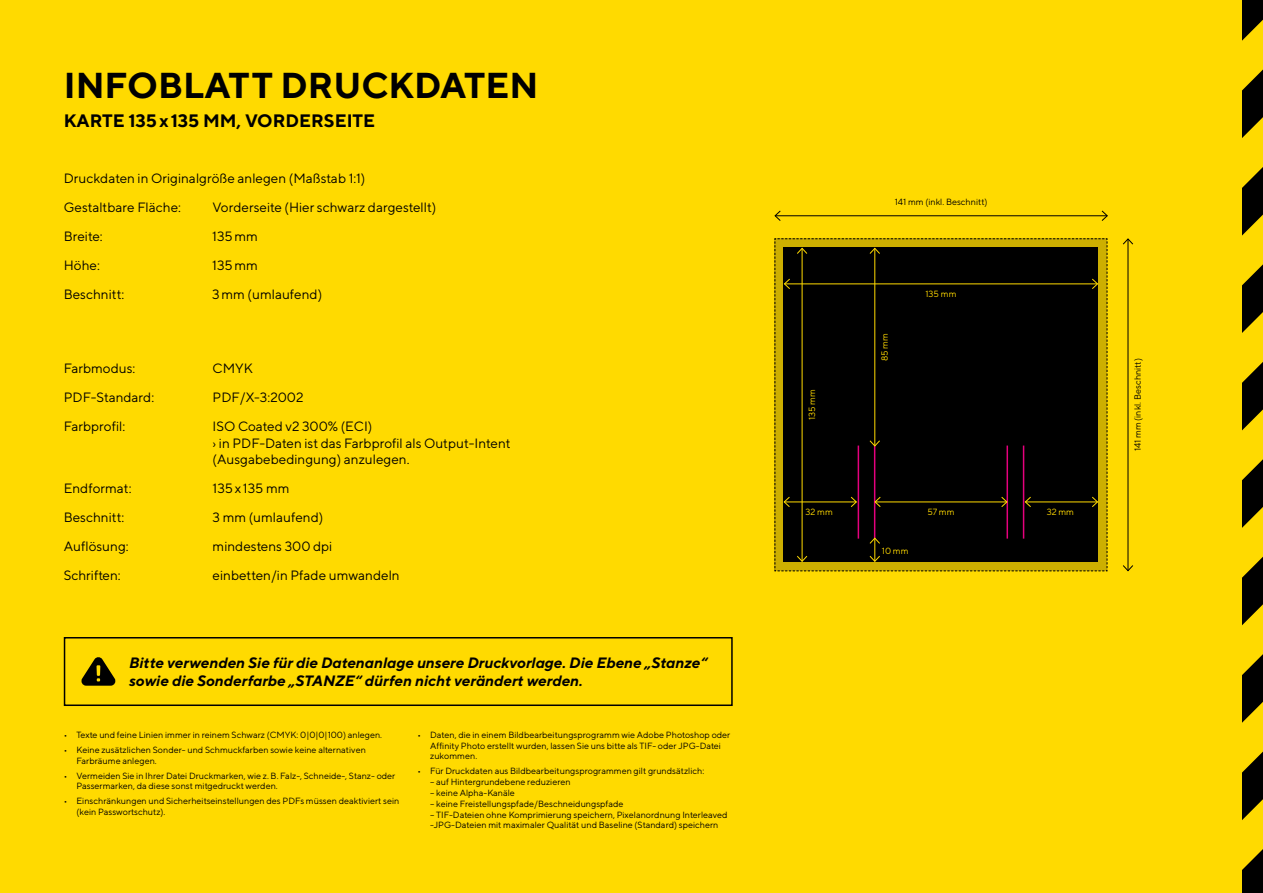
<style>
.page{position:relative;width:1263px;height:893px;background:#ffda00}
.page>*{position:absolute;margin:0;border:0;box-sizing:border-box;transform-origin:0 0}
.t1{font:700 36px "TT Norms";color:#000}
.t2{font:700 18px "TT Norms";color:#000}
.t3{font:italic 700 15px/18px "TT Norms";color:#000}
.t4{font:13.5px/16.2px "TT Norms";color:#000}
.t5{font:9px/10.8px "TT Norms";color:#000}
.t6{font:9px "TT Norms";color:#ffda00}
</style>
<div class="page">
<svg style="left:1242px;top:0;width:21px;height:893px"></svg>
<hr style="left:1127px;top:239px;width:1px;height:332px;background:#000">
<svg style="left:1123px;top:238px;width:11px;height:7px"></svg>
<svg style="left:1123px;top:564px;width:11px;height:8px"></svg>
<svg style="left:774px;top:238px;width:334px;height:333px;background:#191400"></svg>
<hr style="left:775px;top:215px;width:332px;height:1px;background:#000">
<svg style="left:1101px;top:210px;width:7px;height:11px"></svg>
<svg style="left:774px;top:210px;width:7px;height:11px"></svg>
<div style="left:64px;top:637px;width:669px;height:69px;border:2px solid #000"></div>
<svg style="left:81px;top:657px;width:35px;height:29px"></svg>
<h1 class="t1" style="left:64px;top:63px;width:476px">INFOBLATT DRUCKDATEN</h1>
<h2 class="t2" style="left:64px;top:109px;width:313px">KARTE 135x135 MM, VORDERSEITE</h2>
<h3 class="t4" style="left:64px;top:164px;width:303px;line-height:29px">Druckdaten in Originalgröße anlegen (Maßstab 1:1)<br>Gestaltbare Fläche:</h3>
<h3 class="t4" style="left:213px;top:199px;width:225px">Vorderseite (Hier schwarz dargestellt)</h3>
<h3 class="t4" style="left:64px;top:228px;width:40px">Breite:</h3>
<h3 class="t4" style="left:212px;top:228px;width:47px">135mm</h3>
<h3 class="t4" style="left:64px;top:257px;width:38px">Höhe:</h3>
<h3 class="t4" style="left:212px;top:257px;width:47px">135mm</h3>
<h3 class="t4" style="left:64px;top:286px;width:62px">Beschnitt:</h3>
<h3 class="t4" style="left:212px;top:286px;width:111px">3mm (umlaufend)</h3>
<h3 class="t4" style="left:64px;top:360px;width:73px">Farbmodus:</h3>
<h3 class="t4" style="left:213px;top:360px;width:42px">CMYK</h3>
<h3 class="t4" style="left:64px;top:389px;width:92px">PDF-Standard:</h3>
<h3 class="t4" style="left:213px;top:389px;width:92px">PDF/X-3:2002</h3>
<h3 class="t4" style="left:64px;top:418px;width:63px">Farbprofil:</h3>
<h3 class="t4" style="left:213px;top:418px;width:300px">ISO Coated v2 300% (ECI)<br>› in PDF-Daten ist das Farbprofil als Output-Intent (Ausgabebedingung) anzulegen.</h3>
<h3 class="t4" style="left:64px;top:480px;width:69px">Endformat:</h3>
<h3 class="t4" style="left:213px;top:480px;width:78px">135x 135 mm</h3>
<h3 class="t4" style="left:64px;top:509px;width:62px">Beschnitt:</h3>
<h3 class="t4" style="left:213px;top:509px;width:112px">3 mm (umlaufend)</h3>
<h3 class="t4" style="left:64px;top:537px;width:66px">Auflösung:</h3>
<h3 class="t4" style="left:213px;top:537px;width:121px">mindestens 300 dpi</h3>
<h3 class="t4" style="left:64px;top:566px;width:59px">Schriften:</h3>
<h3 class="t4" style="left:213px;top:566px;width:189px">einbetten/in Pfade umwandeln</h3>
<h3 class="t3" style="left:129px;top:653px;width:580px">Bitte verwenden Sie für die Datenanlage unsere Druckvorlage. Die Ebene „Stanze“ sowie die Sonderfarbe „STANZE“ dürfen nicht verändert werden.</h3>
<p class="t5" style="left:64px;top:729px;width:320px">• Texte und feine Linien immer in reinem Schwarz (CMYK: 0|0|0|100) anlegen.</p>
<p class="t5" style="left:77px;top:744px;width:291px;text-indent:-13px">• Keine zusätzlichen Sonder- und Schmuckfarben sowie keine alternativen<br>Farbräume anlegen.</p>
<p class="t5" style="left:77px;top:770px;width:320px;text-indent:-13px">• Vermeiden Sie in Ihrer Datei Druckmarken, wie z. B. Falz-, Schneide-, Stanz- oder<br>Passermarken, da diese sonst mitgedruckt werden.</p>
<p class="t5" style="left:77px;top:796px;width:324px;text-indent:-13px">• Einschränkungen und Sicherheitseinstellungen des PDFs müssen deaktiviert sein (kein Passwortschutz).</p>
<p class="t5" style="left:430px;top:729px;width:302px;text-indent:-13px">• Daten, die in einem Bildbearbeitungsprogramm wie Adobe Photoshop oder<br>Affinity Photo erstellt wurden, lassen Sie uns bitte als TIF- oder JPG-Datei zukommen.</p>
<p class="t5" style="left:417px;top:766px;width:288px">• Für Druckdaten aus Bildbearbeitungsprogrammen gilt grundsätzlich:</p>
<p class="t5" style="left:430px;top:776px;width:142px">– auf Hintergrundebene reduzieren</p>
<p class="t5" style="left:430px;top:787px;width:86px">– keine Alpha-Kanäle</p>
<p class="t5" style="left:430px;top:798px;width:195px">– keine Freistellungspfade/Beschneidungspfade</p>
<p class="t5" style="left:430px;top:809px;width:299px">– TIF-Dateien ohne Komprimierung speichern, Pixelanordnung Interleaved -JPG-Dateien mit maximaler Qualität und Baseline (Standard) speichern</p>
<p class="t5" style="left:895px;top:197px;width:94px">141 mm (inkl. Beschnitt)</p>
<p class="t6" style="left:806px;top:420px;width:33px;rotate:-90deg">135 mm</p>
<p class="t6" style="left:879px;top:361px;width:30px;rotate:-90deg">85 mm</p>
<p class="t6" style="left:925px;top:288px;width:33px">135 mm</p>
<p class="t6" style="left:805px;top:506px;width:29px">32 mm</p>
<p class="t6" style="left:927px;top:506px;width:29px">57 mm</p>
<p class="t6" style="left:1047px;top:506px;width:29px">32 mm</p>
<p class="t6" style="left:882px;top:545px;width:28px">10 mm</p>
<p class="t5" style="left:1132px;top:451px;width:94px;rotate:-90deg">141 mm (inkl. Beschnitt)</p>
</div>
